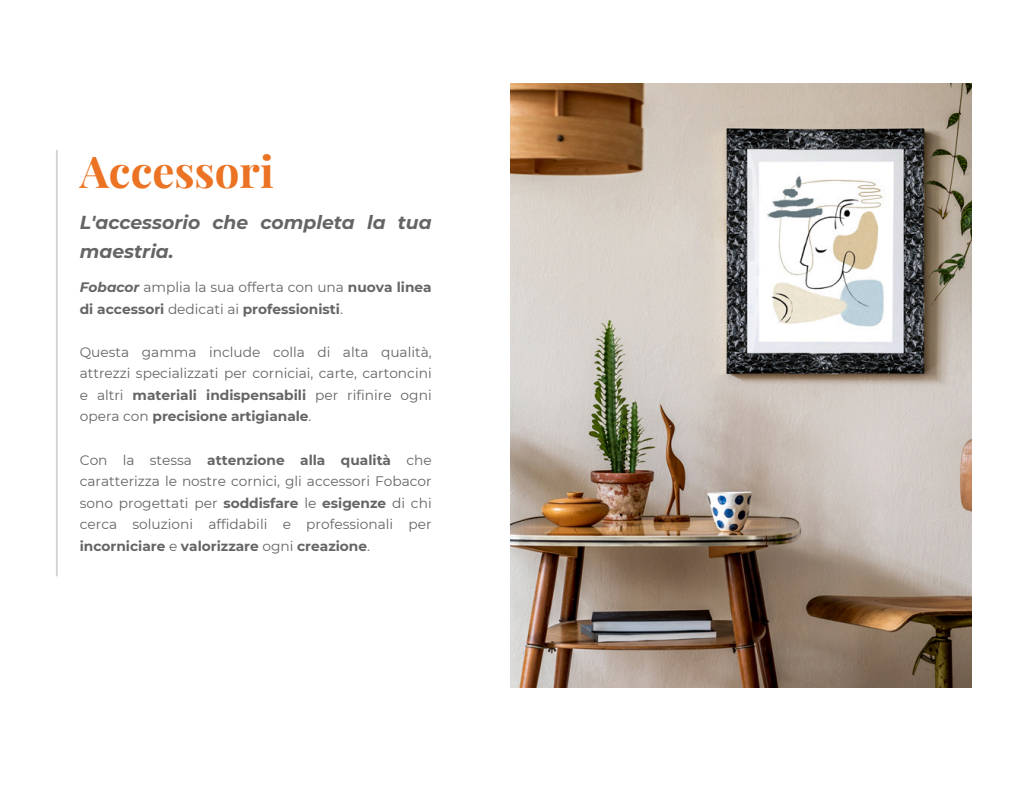
<style>
.page{position:relative;width:1028px;height:798px;background:#fff}
.page>*{position:absolute;margin:0;border:0;box-sizing:border-box;transform-origin:0 0}
.t1{font:700 43.75px "Playfair Display";color:#eb7323}
.t2{font:italic 700 18.75px/29px "Montserrat";color:#656565}
.t3{font:13.75px/21.5px "Montserrat";color:#656565;text-align:justify}
.s1{font-weight:700;font-style:italic}
.s2{font-weight:700}
</style>
<div class="page">
<hr style="left:56px;top:150px;width:2px;height:426px;background:#d3d3d3">
<img style="left:510px;top:83px;width:461px;height:604px">
<h1 class="t1" style="left:80px;top:141px;width:195px">Accessori</h1>
<h2 class="t2" style="left:80px;top:208px;width:353px">L'accessorio che completa la tua maestria.</h2>
<p class="t3" style="left:80px;top:276px;width:353px"><span class="s1">Fobacor</span> amplia la sua offerta con una <span class="s2">nuova linea di accessori</span> dedicati ai <span class="s2">professionisti</span>.</p>
<p class="t3" style="left:80px;top:341px;width:353px">Questa gamma include colla di alta qualità, attrezzi specializzati per corniciai, carte, cartoncini e altri <span class="s2">materiali indispensabili</span> per rifinire ogni opera con <span class="s2">precisione artigianale</span>.</p>
<p class="t3" style="left:80px;top:449px;width:353px">Con la stessa <span class="s2">attenzione alla qualità</span> che caratterizza le nostre cornici, gli accessori Fobacor sono progettati per <span class="s2">soddisfare</span> le <span class="s2">esigenze</span> di chi cerca soluzioni affidabili e professionali per <span class="s2">incorniciare</span> e <span class="s2">valorizzare</span> ogni <span class="s2">creazione</span>.</p>
</div>
